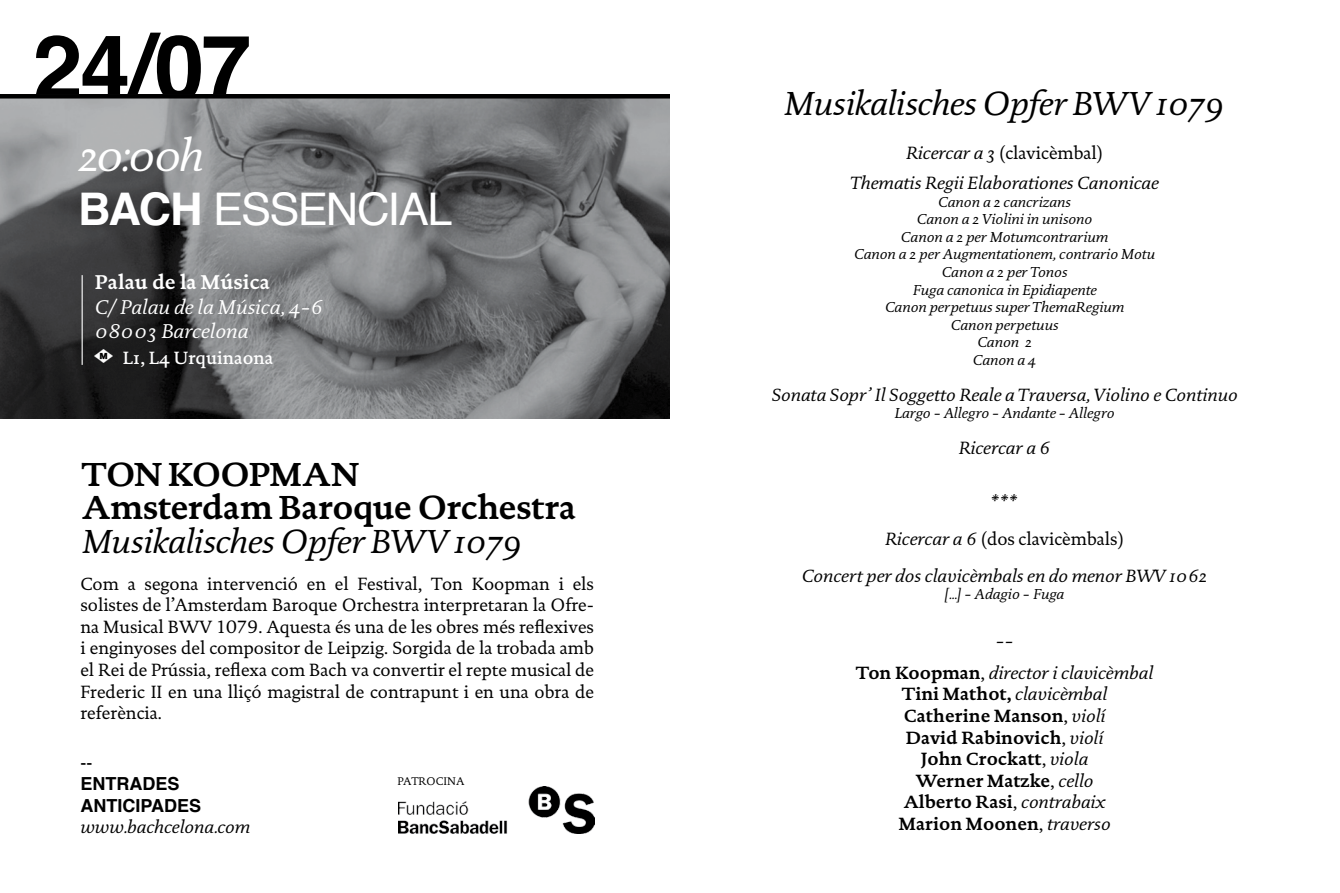
<style>
.page{position:relative;width:1340px;height:893px;background:#fff}
.page>*{position:absolute;margin:0;border:0;box-sizing:border-box;transform-origin:0 0}
.t1{font:700 90px "Helvetica";color:#000}
.t2{font:45px "Helvetica";letter-spacing:-.04em;color:#fff}
.t3{font:italic 45px "DTL Documenta SP Regular";color:#fff}
.t4{font:italic 33.75px "DTL Documenta SP Regular";letter-spacing:-.015em;color:#000}
.t5{font:33.75px/33.8px "DTL Documenta SP Bold";letter-spacing:-.015em;color:#000}
.t6{font:italic 20.25px/24.3px "DTL Documenta SP Regular";color:#fff}
.t7{font:20.25px "DTL Documenta SP Bold";color:#fff}
.t8{font:18px/21.6px "DTL Documenta";color:#000;text-align:justify}
.t9{font:italic 18px/36.9px "DTL Documenta SP Regular";color:#000;text-align:center}
.t10{font:18px/21.6px "DTL Documenta SP Bold";color:#000;text-align:center}
.t11{font:700 18px/21.6px "Helvetica";color:#000}
.t12{font:700 18px "DTL Documenta SP Semi";color:#fff}
.t13{font:18px "Helvetica";color:#000}
.t14{font:italic 14.62px/17.6px "DTL Documenta SP Regular";color:#000;text-align:center}
.t15{font:11.25px "DTL Documenta";color:#000}
.s1{font-weight:700}
.s2{font-style:normal}
.s3{font-family:"DTL Documenta SP Bold";font-style:normal}
.s4{font-family:"DTL Documenta SP Regular";font-style:italic}
.s5{font-family:"DTL Documenta"}
</style>
<div class="page">
<svg style="left:0;top:99px;width:670px;height:320px;background:#6a6b6d"></svg>
<img style="left:95px;top:349px;width:17px;height:14px">
<div style="left:0;top:94px;width:670px;height:5px;background:#000"></div>
<img style="left:399px;top:786px;width:195px;height:47px">
<hr style="left:82px;top:275px;width:1px;height:90px;background:#fff">
<h1 class="t1" style="left:33px;top:-5px;width:220px">24/07</h1>
<h2 class="t3" style="left:78px;top:128px;width:127px">20:00h</h2>
<h2 class="t2" style="left:78px;top:174px;width:376px"><span class="s1">BACH</span> ESSENCIAL</h2>
<p class="t7" style="left:95px;top:270px;width:177px">Palau de la Música</p>
<p class="t6" style="left:95px;top:294px;width:230px">C/ Palau de la Música, 4-6<br>08003 Barcelona</p>
<p class="t12" style="left:123px;top:347px;width:152px">L1, L4 Urquinaona</p>
<h3 class="t5" style="left:82px;top:457px;width:495px">TON KOOPMAN<br>Amsterdam Baroque Orchestra</h3>
<h3 class="t4" style="left:82px;top:521px;width:442px">Musikalisches Opfer BWV 1079</h3>
<p class="t8" style="left:80px;top:573px;width:515px">Com a segona intervenció en el Festival, Ton Koopman i els solistes de l’Amsterdam Baroque Orchestra interpretaran la Ofre&shy;na Musical BWV 1079. Aquesta és una de les obres més reflexives i enginyoses del compositor de Leipzig. Sorgida de la trobada amb el Rei de Prússia, reflexa com Bach va convertir el repte musical de Frederic II en una lliçó magistral de contrapunt i en una obra de referència.</p>
<p class="t13" style="left:80px;top:748px;width:13px">--</p>
<p class="t11" style="left:80px;top:773px;width:122px">ENTRADES<br>ANTICIPADES</p>
<p class="t9" style="left:80px;top:808px;width:171px">www.bachcelona.com</p>
<p class="t15" style="left:397px;top:774px;width:69px">PATROCINA</p>
<h3 class="t4" style="left:784px;top:83px;width:442px">Musikalisches Opfer BWV 1079</h3>
<p class="t9" style="left:850px;top:137px;width:310px;line-height:30.6px">Ricercar a 3 <span class="s2">(clavicèmbal)<br></span>Thematis Regii Elaborationes Canonicae</p>
<p class="t14" style="left:854px;top:193px;width:302px">Canon a 2 cancrizans<br>Canon a 2 Violini in unisono<br>Canon a 2 per Motumcontrarium<br>Canon a 2 per Augmentationem, contrario Motu<br>Canon a 2 per Tonos<br>Fuga canonica in Epidiapente<br>Canon perpetuus super ThemaRegium<br>Canon perpetuus<br>Canon 2<br>Canon a 4</p>
<p class="t9" style="left:771px;top:376px;width:467px">Sonata Sopr’ Il Soggetto Reale a Traversa, Violino e Continuo</p>
<p class="t14" style="left:894px;top:404px;width:221px">Largo - Allegro - Andante - Allegro</p>
<p class="t9" style="left:958px;top:429px;width:93px">Ricercar a 6</p>
<p class="t9" style="left:801px;top:483px;width:407px">***<br>Ricercar a 6 <span class="s2">(dos clavicèmbals)<br></span>Concert per dos clavicèmbals en do menor BWV 1062</p>
<p class="t14" style="left:944px;top:585px;width:121px">[...] - Adagio - Fuga</p>
<p class="t9" style="left:856px;top:625px;width:298px;line-height:31.5px">--<br><span class="s3">Ton Koopman</span><span class="s2">,</span> director i clavicèmbal</p>
<p class="t10" style="left:898px;top:683px;width:213px">Tini Mathot, <span class="s4">clavicèmbal<br></span>Catherine Manson<span class="s5">,</span> <span class="s4">violí<br></span>David Rabinovich<span class="s5">,</span> <span class="s4">violí<br></span>John Crockatt<span class="s5">,</span> <span class="s4">viola<br></span>Werner Matzke<span class="s5">,</span> <span class="s4">cello<br></span>Alberto Rasi<span class="s5">,</span> <span class="s4">contrabaix<br></span>Marion Moonen<span class="s5">,</span> <span class="s4">traverso</span></p>
</div>
